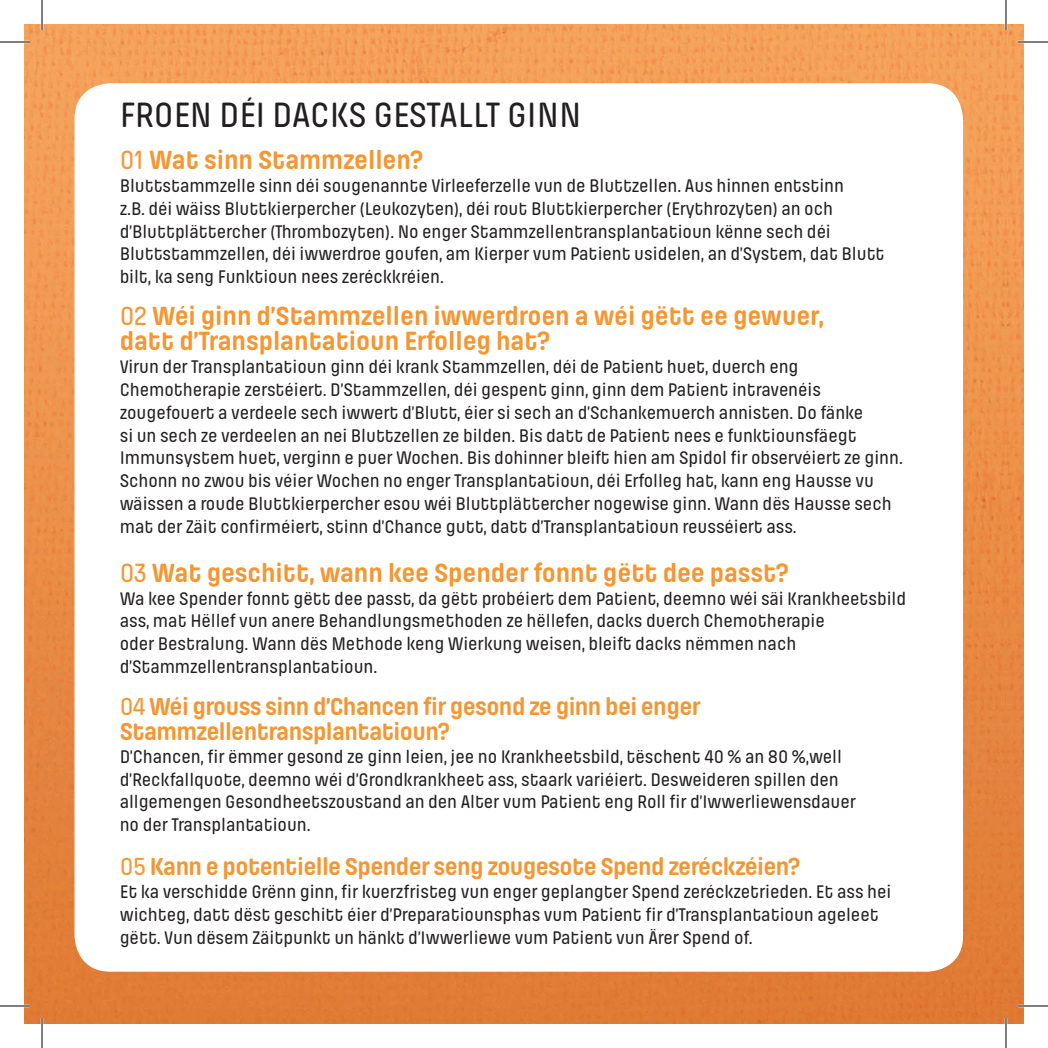
<style>
.page{position:relative;width:1048px;height:1048px;background:#fff}
.page>*{position:absolute;margin:0;border:0;box-sizing:border-box;transform-origin:0 0}
.t1{font:500 36.6px "Pilcrow Soft";letter-spacing:-.01em;color:#231f20}
.t2{font:700 27.4px/25.6px "Pilcrow Soft";color:#f59632}
.t3{font:700 25.6px/25.6px "Pilcrow Soft";letter-spacing:-.02em;color:#f59632}
.t4{font:500 19px/22.8px "Pilcrow Soft";letter-spacing:-.005em;color:#231f20}
.s1{font-weight:500}
</style>
<div class="page">
<img style="left:25px;top:25px;width:998px;height:998px">
<div style="left:75px;top:83px;width:888px;height:889px;background:#fff;border-radius:36px"></div>
<hr style="left:0;top:41px;width:30px;height:2px;background:#fff">
<hr style="left:1018px;top:41px;width:30px;height:2px;background:#fff">
<hr style="left:0;top:1005px;width:30px;height:2px;background:#fff">
<hr style="left:1018px;top:1005px;width:30px;height:2px;background:#fff">
<hr style="left:41px;top:0;width:2px;height:30px;background:#fff">
<hr style="left:41px;top:1018px;width:2px;height:30px;background:#fff">
<hr style="left:1005px;top:0;width:2px;height:30px;background:#fff">
<hr style="left:1005px;top:1018px;width:2px;height:30px;background:#fff">
<hr style="left:0;top:42px;width:30px;height:1px;background:#000">
<hr style="left:1018px;top:42px;width:30px;height:1px;background:#000">
<hr style="left:0;top:1005px;width:30px;height:1px;background:#000">
<hr style="left:1018px;top:1005px;width:30px;height:1px;background:#000">
<hr style="left:42px;top:0;width:1px;height:30px;background:#000">
<hr style="left:42px;top:1018px;width:1px;height:30px;background:#000">
<hr style="left:1005px;top:0;width:1px;height:30px;background:#000">
<hr style="left:1005px;top:1018px;width:1px;height:30px;background:#000">
<h1 class="t1" style="left:120px;top:96px;width:463px">FROEN DÉI DACKS GESTALLT GINN</h1>
<h2 class="t2" style="left:120px;top:148px;width:305px"><span class="s1">01</span> Wat sinn Stammzellen?</h2>
<p class="t4" style="left:120px;top:175px;width:766px">Bluttstammzelle sinn déi sougenannte Virleeferzelle vun de Bluttzellen. Aus hinnen entstinn<br>z.B. déi wäiss Bluttkierpercher (Leukozyten), déi rout Bluttkierpercher (Erythrozyten) an och d’Bluttplättercher (Thrombozyten). No enger Stammzellentransplantatioun kënne sech déi Bluttstammzellen, déi iwwerdroe goufen, am Kierper vum Patient usidelen, an d’System, dat Blutt bilt, ka seng Funktioun nees zeréckkréien.</p>
<h2 class="t2" style="left:120px;top:304px;width:706px"><span class="s1">02</span> Wéi ginn d’Stammzellen iwwerdroen a wéi gëtt ee gewuer, datt d’Transplantatioun Erfolleg hat?</h2>
<p class="t4" style="left:120px;top:356px;width:785px">Virun der Transplantatioun ginn déi krank Stammzellen, déi de Patient huet, duerch eng Chemotherapie zerstéiert. D’Stammzellen, déi gespent ginn, ginn dem Patient intravenéis zougefouert a verdeele sech iwwert d’Blutt, éier si sech an d’Schankemuerch annisten. Do fänke<br>si un sech ze verdeelen an nei Bluttzellen ze bilden. Bis datt de Patient nees e funktiounsfäegt Immunsystem huet, verginn e puer Wochen. Bis dohinner bleift hien am Spidol fir observéiert ze ginn.<br>Schonn no zwou bis véier Wochen no enger Transplantatioun, déi Erfolleg hat, kann eng Hausse vu wäissen a roude Bluttkierpercher esou wéi Bluttplättercher nogewise ginn. Wann dës Hausse sech mat der Zäit confirméiert, stinn d’Chance gutt, datt d’Transplantatioun reusséiert ass.</p>
<h2 class="t2" style="left:120px;top:560px;width:670px"><span class="s1">03</span> Wat geschitt, wann kee Spender fonnt gëtt dee passt?</h2>
<p class="t4" style="left:120px;top:587px;width:788px">Wa kee Spender fonnt gëtt dee passt, da gëtt probéiert dem Patient, deemno wéi säi Krankheetsbild ass, mat Hëllef vun anere Behandlungsmethoden ze hëllefen, dacks duerch Chemotherapie<br>oder Bestralung. Wann dës Methode keng Wierkung weisen, bleift dacks nëmmen nach d’Stammzellentransplantatioun.</p>
<h3 class="t3" style="left:120px;top:694px;width:582px"><span class="s1">04</span> Wéi grouss sinn d’Chancen fir gesond ze ginn bei enger<br>Stammzellentransplantatioun?</h3>
<p class="t4" style="left:120px;top:746px;width:738px">D’Chancen, fir ëmmer gesond ze ginn leien, jee no Krankheetsbild, tëschent 40 % an 80 %,well d’Reckfallquote, deemno wéi d’Grondkrankheet ass, staark variéiert. Desweideren spillen den allgemengen Gesondheetszoustand an den Alter vum Patient eng Roll fir d’Iwwerliewensdauer no der Transplantatioun.</p>
<h3 class="t3" style="left:120px;top:854px;width:682px"><span class="s1">05</span> Kann e potentielle Spender seng zougesote Spend zeréckzéien?</h3>
<p class="t4" style="left:120px;top:881px;width:773px">Et ka verschidde Grënn ginn, fir kuerzfristeg vun enger geplangter Spend zeréckzetrieden. Et ass hei wichteg, datt dëst geschitt éier d’Preparatiounsphas vum Patient fir d’Transplantatioun ageleet gëtt. Vun dësem Zäitpunkt un hänkt d’Iwwerliewe vum Patient vun Ärer Spend of.</p>
</div>
